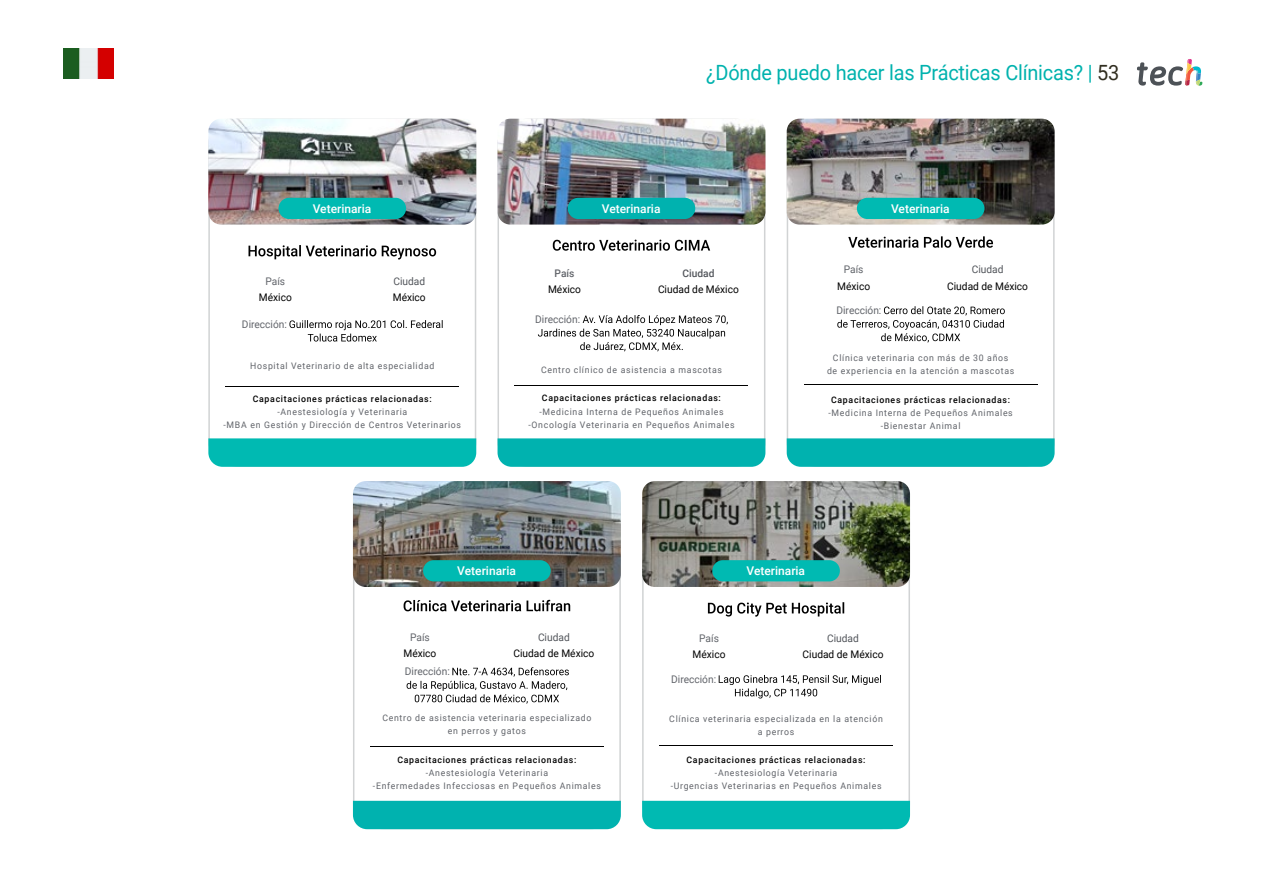
<style>
.page{position:relative;width:1263px;height:893px;background:#fff}
.page>*{position:absolute;margin:0;border:0;box-sizing:border-box;transform-origin:0 0}
.t1{font:21px "Roboto";letter-spacing:-.01em;color:#00b2ae;scale:.95 1}
.t2{font:500 12px "Roboto";color:#fff}
.t3{font:10.5px "Roboto";color:#000}
.t4{font:10.5px "Roboto";color:#61646a}
.t5{font:10.5px "Roboto";color:#52555b}
.t6{font:500 10.5px "Roboto";color:#52555b}
.t7{font:500 10.5px "Roboto";color:#61646a}
.t8{font:9px/13.2px "Roboto";letter-spacing:.08em;color:#61646a;text-align:center}
.t9{font:500 9px "Roboto";letter-spacing:.08em;color:#000}
.s1{color:#312e20}
</style>
<div class="page">
<img style="left:64px;top:49px;width:49px;height:30px">
<svg style="left:1137px;top:59px;width:65px;height:27px"></svg>
<svg style="left:208px;top:118px;width:269px;height:337px"></svg>
<img style="left:208px;top:119px;width:268px;height:106px">
<div style="left:279px;top:198px;width:127px;height:21px;background:#00bab2;border-radius:11px"></div>
<hr style="left:225px;top:386px;width:234px;height:1px;background:#000">
<svg style="left:248px;top:245px;width:188px;height:14px"></svg>
<svg style="left:289px;top:320px;width:154px;height:22px"></svg>
<svg style="left:208px;top:438px;width:268px;height:29px;background:#08bcb4"></svg>
<svg style="left:497px;top:118px;width:269px;height:338px"></svg>
<img style="left:497px;top:119px;width:268px;height:106px">
<div style="left:568px;top:198px;width:127px;height:21px;background:#00b2af;border-radius:11px"></div>
<svg style="left:497px;top:438px;width:268px;height:29px;background:#08b4b1"></svg>
<hr style="left:515px;top:385px;width:233px;height:1px;background:#000">
<svg style="left:553px;top:240px;width:157px;height:11px"></svg>
<svg style="left:538px;top:315px;width:190px;height:36px"></svg>
<svg style="left:352px;top:521px;width:269px;height:309px"></svg>
<img style="left:353px;top:481px;width:268px;height:106px">
<div style="left:423px;top:560px;width:128px;height:21px;background:#00bab2;border-radius:11px"></div>
<hr style="left:370px;top:746px;width:234px;height:1px;background:#000">
<svg style="left:404px;top:600px;width:166px;height:11px"></svg>
<svg style="left:407px;top:667px;width:162px;height:37px"></svg>
<div style="left:353px;top:801px;width:268px;height:28px;background:#00b2af"></div>
<svg style="left:642px;top:523px;width:269px;height:307px"></svg>
<img style="left:642px;top:481px;width:268px;height:106px">
<div style="left:712px;top:560px;width:128px;height:21px;background:#00bab2;border-radius:11px"></div>
<div style="left:642px;top:801px;width:268px;height:28px;background:#00bab2"></div>
<hr style="left:659px;top:745px;width:234px;height:1px;background:#000">
<svg style="left:708px;top:602px;width:136px;height:15px"></svg>
<svg style="left:719px;top:675px;width:162px;height:23px"></svg>
<svg style="left:786px;top:118px;width:269px;height:339px"></svg>
<img style="left:787px;top:119px;width:267px;height:106px">
<div style="left:857px;top:198px;width:127px;height:21px;background:#00bab2;border-radius:11px"></div>
<hr style="left:804px;top:384px;width:233px;height:1px;background:#000">
<svg style="left:848px;top:236px;width:145px;height:12px"></svg>
<svg style="left:837px;top:306px;width:168px;height:37px"></svg>
<svg style="left:787px;top:438px;width:267px;height:29px;background:#07b4b1"></svg>
<h2 class="t2" style="left:313px;top:200px;width:60px">Veterinaria</h2>
<p class="t4" style="left:265px;top:274px;width:21px">País</p>
<p class="t3" style="left:259px;top:290px;width:34px">México</p>
<p class="t5" style="left:393px;top:274px;width:33px">Ciudad</p>
<p class="t3" style="left:393px;top:290px;width:34px">México</p>
<p class="t4" style="left:242px;top:317px;width:46px">Dirección:</p>
<p class="t8" style="left:250px;top:359px;width:186px">Hospital Veterinario de alta especialidad</p>
<p class="t9" style="left:253px;top:392px;width:180px">Capacitaciones prácticas relacionadas:</p>
<p class="t8" style="left:224px;top:405px;width:239px">-Anestesiología y Veterinaria<br>-MBA en Gestión y Dirección de Centros Veterinarios</p>
<h1 class="t1" style="left:706px;top:57px;width:436px">¿Dónde puedo hacer las Prácticas Clínicas? | <span class="s1">53</span></h1>
<h2 class="t2" style="left:602px;top:200px;width:60px">Veterinaria</h2>
<p class="t7" style="left:555px;top:266px;width:21px">País</p>
<p class="t3" style="left:548px;top:282px;width:34px">México</p>
<p class="t6" style="left:682px;top:266px;width:33px">Ciudad</p>
<p class="t3" style="left:658px;top:282px;width:82px">Ciudad de México</p>
<p class="t4" style="left:844px;top:262px;width:21px">País</p>
<p class="t3" style="left:837px;top:278px;width:34px">México</p>
<h2 class="t2" style="left:891px;top:200px;width:60px">Veterinaria</h2>
<p class="t5" style="left:972px;top:262px;width:33px">Ciudad</p>
<p class="t3" style="left:947px;top:278px;width:82px">Ciudad de México</p>
<p class="t4" style="left:535px;top:312px;width:46px">Dirección:</p>
<p class="t8" style="left:541px;top:362px;width:182px">Centro clínico de asistencia a mascotas</p>
<p class="t9" style="left:542px;top:392px;width:180px">Capacitaciones prácticas relacionadas:</p>
<p class="t8" style="left:528px;top:405px;width:208px">-Medicina Interna de Pequeños Animales -Oncología Veterinaria en Pequeños Animales</p>
<p class="t4" style="left:836px;top:303px;width:46px">Dirección:</p>
<p class="t8" style="left:827px;top:350px;width:189px">Clínica veterinaria con más de 30 años de experiencia en la atención a mascotas</p>
<p class="t9" style="left:831px;top:393px;width:180px">Capacitaciones prácticas relacionadas:</p>
<p class="t8" style="left:828px;top:406px;width:186px">-Medicina Interna de Pequeños Animales -Bienestar Animal</p>
<h2 class="t2" style="left:457px;top:563px;width:60px">Veterinaria</h2>
<h2 class="t2" style="left:746px;top:563px;width:60px">Veterinaria</h2>
<p class="t4" style="left:410px;top:629px;width:21px">País</p>
<p class="t3" style="left:403px;top:646px;width:34px">México</p>
<p class="t5" style="left:538px;top:629px;width:33px">Ciudad</p>
<p class="t3" style="left:513px;top:646px;width:82px">Ciudad de México</p>
<p class="t4" style="left:405px;top:664px;width:46px">Dirección:</p>
<p class="t8" style="left:382px;top:711px;width:211px">Centro de asistencia veterinaria especializado en perros y gatos</p>
<p class="t9" style="left:397px;top:753px;width:180px">Capacitaciones prácticas relacionadas:</p>
<p class="t8" style="left:373px;top:766px;width:230px">-Anestesiología Veterinaria<br>-Enfermedades Infecciosas en Pequeños Animales</p>
<p class="t4" style="left:699px;top:631px;width:21px">País</p>
<p class="t3" style="left:693px;top:647px;width:34px">México</p>
<p class="t5" style="left:827px;top:631px;width:33px">Ciudad</p>
<p class="t3" style="left:803px;top:647px;width:82px">Ciudad de México</p>
<p class="t4" style="left:671px;top:672px;width:46px">Dirección:</p>
<p class="t8" style="left:669px;top:711px;width:215px">Clínica veterinaria especializada en la atención a perros</p>
<p class="t9" style="left:686px;top:753px;width:180px">Capacitaciones prácticas relacionadas:</p>
<p class="t8" style="left:671px;top:766px;width:212px">-Anestesiología Veterinaria<br>-Urgencias Veterinarias en Pequeños Animales</p>
</div>
